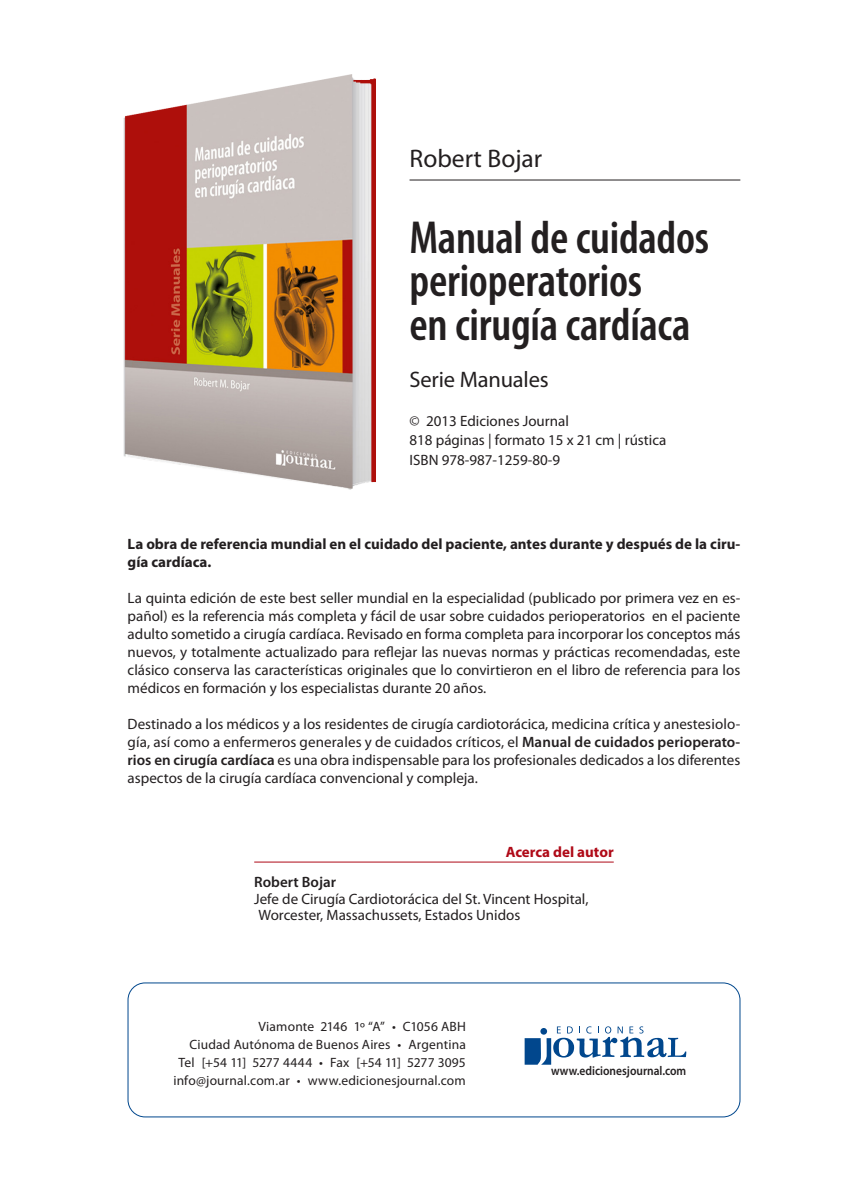
<style>
.page{position:relative;width:851px;height:1191px;background:#fff}
.page>*{position:absolute;margin:0;border:0;box-sizing:border-box;transform-origin:0 0}
.libro_tit{font:600 condensed 46.5px/43.5px "Myriad Pro";letter-spacing:-.005em;color:#231f20}
.libro_autor{font:25.5px "Myriad Pro";color:#231f20}
.libro_ed_Nro{font:22.5px "Myriad Pro";letter-spacing:-.01em;color:#231f20}
.texto{font:15px/18px "Myriad Pro";color:#231f20;text-align:justify}
.texto-2{font:700 15px/18px "Myriad Pro";color:#231f20}
.autor_cv{font:15px/16.5px "Myriad Pro";color:#231f20}
.libro_datos{font:15px "Myriad Pro";color:#231f20}
.tit1{font:700 15px "Myriad Pro";color:#af0917}
.autor{font:600 15px "Myriad Pro";color:#231f20}
.pie{font:13.5px "Myriad Pro";letter-spacing:.01em;color:#231f20}
.www{font:600 12.75px "Myriad Pro";color:#231f20;scale:.9 1}
.s1{font-weight:600}
</style>
<div class="page">
<hr style="left:409px;top:180px;width:331px;height:1px;background:#231f20">
<img style="left:123px;top:74px;width:253px;height:416px">
<hr style="left:254px;top:861px;width:359px;height:1px;background:#af0917">
<div style="left:128px;top:982px;width:612px;height:135px;border:1px solid #01478d;border-radius:17px"></div>
<svg style="left:524px;top:1026px;width:162px;height:38px"></svg>
<div style="left:540px;top:1028px;width:7px;height:6px;background:#01478d;border-radius:50%"></div>
<p class="libro_autor" style="left:409px;top:144px;width:134px">Robert Bojar</p>
<p class="libro_tit" style="left:409px;top:216px;width:301px">Manual de cuidados perioperatorios<br>en cirugía cardíaca</p>
<p class="libro_ed_Nro" style="left:409px;top:367px;width:141px">Serie Manuales</p>
<p class="libro_datos" style="left:409px;top:412px;width:161px">© 2013 Ediciones Journal</p>
<p class="libro_datos" style="left:409px;top:432px;width:258px">818 páginas | formato 15 x 21 cm | rústica</p>
<p class="libro_datos" style="left:409px;top:451px;width:152px">ISBN 978-987-1259-80-9</p>
<p class="texto-2" style="left:128px;top:535px;width:614px">La obra de referencia mundial en el cuidado del paciente, antes durante y después de la ciru&shy;gía cardíaca.</p>
<p class="texto" style="left:128px;top:589px;width:614px">La quinta edición de este best seller mundial en la especialidad (publicado por primera vez en es&shy;pañol) es la referencia más completa y fácil de usar sobre cuidados perioperatorios en el paciente adulto sometido a cirugía cardíaca. Revisado en forma completa para incorporar los conceptos más nuevos, y totalmente actualizado para reflejar las nuevas normas y prácticas recomendadas, este clásico conserva las características originales que lo convirtieron en el libro de referencia para los médicos en formación y los especialistas durante 20 años.</p>
<p class="texto" style="left:128px;top:715px;width:614px">Destinado a los médicos y a los residentes de cirugía cardiotorácica, medicina crítica y anestesiolo&shy;gía, así como a enfermeros generales y de cuidados críticos, el <span class="s1">Manual de cuidados perioperato&shy;rios en cirugía cardíaca</span> es una obra indispensable para los profesionales dedicados a los diferentes aspectos de la cirugía cardíaca convencional y compleja.</p>
<p class="tit1" style="left:505px;top:842px;width:109px">Acerca del autor</p>
<p class="autor" style="left:254px;top:874px;width:83px">Robert Bojar</p>
<p class="autor_cv" style="left:254px;top:890px;width:336px">Jefe de Cirugía Cardiotorácica del St. Vincent Hospital,<br>Worcester, Massachussets, Estados Unidos</p>
<p class="pie" style="left:258px;top:1019px;width:209px">Viamonte 2146 1º “A” • C1056 ABH</p>
<p class="pie" style="left:189px;top:1037px;width:278px">Ciudad Autónoma de Buenos Aires • Argentina</p>
<p class="pie" style="left:178px;top:1055px;width:289px">Tel [+54 11] 5277 4444 • Fax [+54 11] 5277 3095</p>
<p class="pie" style="left:173px;top:1073px;width:294px">info@journal.com.ar • www.edicionesjournal.com</p>
<p class="www" style="left:551px;top:1064px;width:152px">www.edicionesjournal.com</p>
</div>
